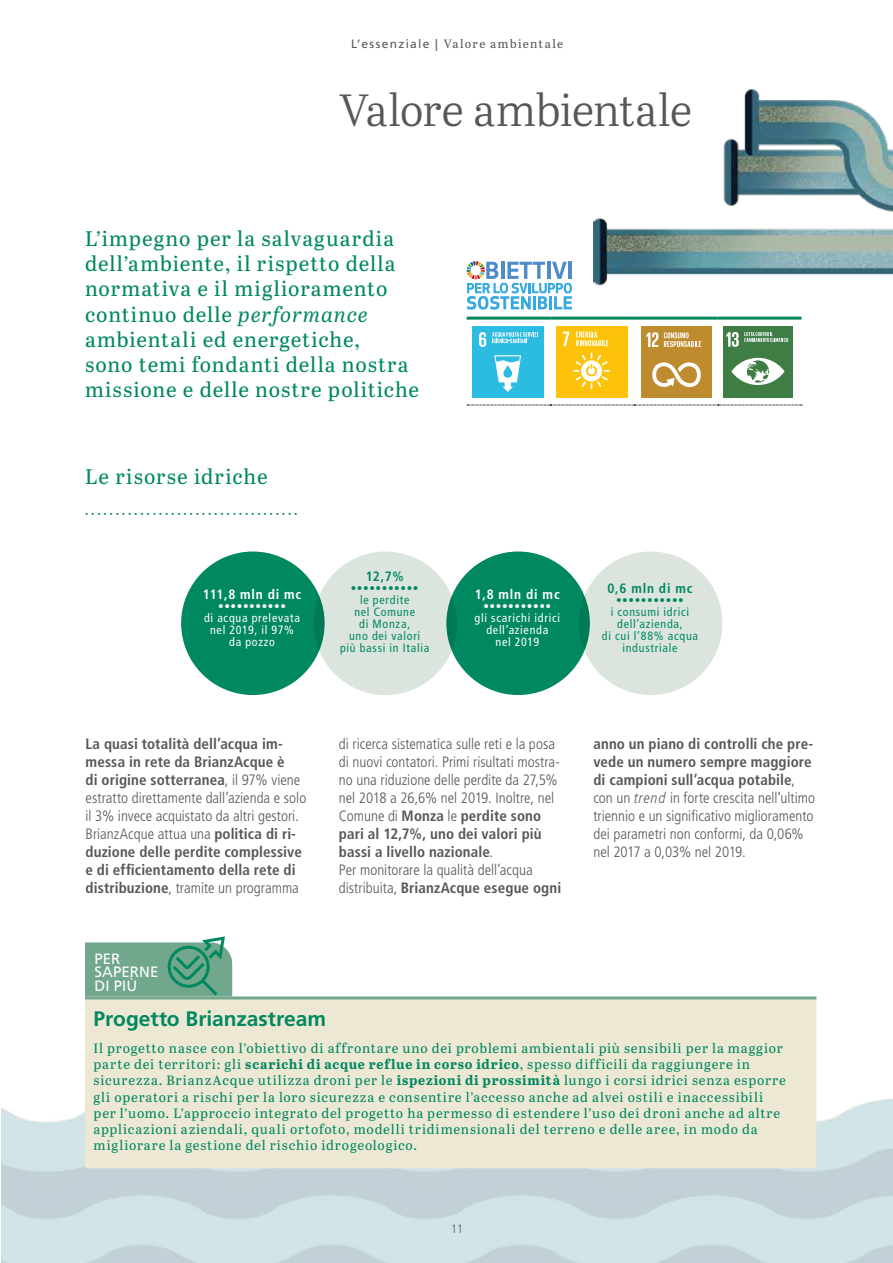
<style>
.page{position:relative;width:893px;height:1263px;background:#fff}
.page>*{position:absolute;margin:0;border:0;box-sizing:border-box;transform-origin:0 0}
.t1{font:45px "Abril Text Lt";letter-spacing:-.02em;color:#575756}
.t2{font:21px/25.2px "Abril Text";letter-spacing:.045em;color:#008861}
.t3{font:700 21px "Frutiger LT Std";letter-spacing:-.005em;color:#008861}
.t4{font:300 condensed 15px/18px "Frutiger LT Std";color:#575756}
.t5{font:700 condensed 15px/18px "Frutiger LT Std";letter-spacing:.01em;color:#575756}
.t6{font:15px/13.5px "Frutiger LT Std";letter-spacing:.005em;color:#fff}
.t7{font:13.5px/16.2px "Abril Text";letter-spacing:.06em;color:#008861}
.t8{font:700 condensed 13.5px "Frutiger LT Std";letter-spacing:.06em;color:#fff}
.t9{font:700 condensed 13.5px "Frutiger LT Std";letter-spacing:.06em;color:#008861}
.t10{font:condensed 12px/12px "Frutiger LT Std";letter-spacing:.06em;color:#008861;text-align:center}
.t11{font:condensed 12px/12px "Frutiger LT Std";letter-spacing:.06em;color:#fff;text-align:center}
.t12{font:12px "Abril Text";letter-spacing:.1em;color:#575756}
.t13{font:300 condensed 12px "Frutiger LT Std";color:#575756}
.t14{font:11.25px "Frutiger LT Std";color:#fff}
.t15{font:11.25px "Frutiger LT Std";color:#008861}
.t16{font:10.5px "Abril Text Lt";color:#008861}
.s1{font-family:"Frutiger LT Std"}
.s2{font-style:italic}
.s3{font-weight:300}
.s4{font-weight:700}
.s5{font-family:"Frutiger LTW04 48 Light Cond It";font-weight:400;font-stretch:normal}
</style>
<div class="page">
<svg style="left:467px;top:405px;width:335px;height:1px"></svg>
<hr style="left:467px;top:317px;width:83px;height:3px;background:#008861">
<hr style="left:550px;top:317px;width:84px;height:3px;background:#008861">
<svg style="left:467px;top:261px;width:105px;height:49px"></svg>
<div style="left:473px;top:326px;width:71px;height:72px;background:#2cbbe1"></div>
<svg style="left:479px;top:332px;width:7px;height:15px"></svg>
<svg style="left:494px;top:355px;width:27px;height:37px"></svg>
<svg style="left:492px;top:332px;width:46px;height:11px"></svg>
<div style="left:556px;top:326px;width:71px;height:71px;background:#fcc30a"></div>
<svg style="left:563px;top:332px;width:6px;height:14px"></svg>
<svg style="left:573px;top:352px;width:28px;height:37px"></svg>
<svg style="left:576px;top:331px;width:17px;height:15px"></svg>
<div style="left:641px;top:326px;width:71px;height:72px;background:#bf8b2f"></div>
<svg style="left:655px;top:383px;width:43px;height:4px"></svg>
<div style="left:724px;top:326px;width:69px;height:72px;background:#3e7e45"></div>
<svg style="left:747px;top:383px;width:22px;height:2px"></svg>
<div style="left:85px;top:999px;width:731px;height:169px;background:#ede8d3"></div>
<hr style="left:85px;top:996px;width:731px;height:3px;background:#71a78c">
<svg style="left:85px;top:936px;width:147px;height:60px;background:#75ad94"></svg>
<div style="left:181px;top:551px;width:144px;height:144px;background:#008861;border-radius:50%"></div>
<div style="left:314px;top:551px;width:143px;height:144px;background:#dbe5de;border-radius:50%"></div>
<div style="left:446px;top:551px;width:144px;height:144px;background:#008861;border-radius:50%"></div>
<div style="left:579px;top:551px;width:143px;height:144px;background:#dbe5de;border-radius:50%"></div>
<img style="left:593px;top:89px;width:300px;height:294px">
<p class="t12" style="left:351px;top:35px;width:214px"><span class="s1">L’essenziale |</span> Valore ambientale</p>
<h1 class="t1" style="left:339px;top:78px;width:354px">Valore ambientale</h1>
<h2 class="t2" style="left:85px;top:225px;width:336px">L’impegno per la salvaguardia dell’ambiente, il rispetto della normativa e il miglioramento continuo delle <span class="s2">performance </span>ambientali ed energetiche,<br>sono temi fondanti della nostra missione e delle nostre politiche</h2>
<h2 class="t2" style="left:85px;top:463px;width:184px">Le risorse idriche</h2>
<p class="t16" style="left:85px;top:506px;width:214px">•••••••••••••••••••••••••••••••••••</p>
<p class="t8" style="left:203px;top:586px;width:100px">111,8 mln di mc</p>
<p class="t14" style="left:218px;top:600px;width:69px">•••••••••••</p>
<p class="t11" style="left:204px;top:612px;width:97px">di acqua prelevata nel 2019, il 97% da pozzo</p>
<p class="t9" style="left:366px;top:568px;width:39px">12,7%</p>
<p class="t15" style="left:351px;top:581px;width:69px">•••••••••••</p>
<p class="t10" style="left:340px;top:594px;width:91px">le perdite<br>nel Comune<br>di Monza,<br>uno dei valori più bassi in Italia</p>
<p class="t8" style="left:475px;top:586px;width:86px">1,8 mln di mc</p>
<p class="t14" style="left:483px;top:600px;width:69px">•••••••••••</p>
<p class="t11" style="left:475px;top:612px;width:87px">gli scarichi idrici dell’azienda<br>nel 2019</p>
<p class="t9" style="left:607px;top:580px;width:87px">0,6 mln di mc</p>
<p class="t15" style="left:616px;top:593px;width:69px">•••••••••••</p>
<p class="t10" style="left:602px;top:606px;width:98px">i consumi idrici dell’azienda,<br>di cui l’88% acqua industriale</p>
<p class="t5" style="left:86px;top:735px;width:222px">La quasi totalità dell’acqua im&shy;messa in rete da BrianzAcque è<br>di origine sotterranea<span class="s3">, il 97% viene estratto direttamente dall’azienda e solo il 3% invece acquistato da altri gestori.<br>BrianzAcque attua una</span> politica di ri&shy;duzione delle perdite complessive e di efficientamento della rete di distribuzione<span class="s3">, tramite un programma</span></p>
<p class="t4" style="left:339px;top:735px;width:224px">di ricerca sistematica sulle reti e la posa di nuovi contatori. Primi risultati mostra&shy;no una riduzione delle perdite da 27,5% nel 2018 a 26,6% nel 2019. Inoltre, nel Comune di <span class="s4">Monza</span> le <span class="s4">perdite sono pari al 12,7%, uno dei valori più bassi a livello nazionale</span>.<br>Per monitorare la qualità dell’acqua distribuita, <span class="s4">BrianzAcque esegue ogni</span></p>
<p class="t4" style="left:593px;top:735px;width:223px"><span class="s4">anno un piano di controlli che pre&shy;vede un numero sempre maggiore di campioni sull’acqua potabile</span>, con un <span class="s5">trend</span> in forte crescita nell’ultimo triennio e un significativo miglioramento dei parametri non conformi, da 0,06% nel 2017 a 0,03% nel 2019.</p>
<p class="t6" style="left:95px;top:952px;width:65px">PER<br>SAPERNE<br>DI PIÙ</p>
<h2 class="t3" style="left:94px;top:1006px;width:234px">Progetto Brianzastream</h2>
<p class="t7" style="left:94px;top:1039px;width:694px">Il progetto nasce con l’obiettivo di affrontare uno dei problemi ambientali più sensibili per la maggior parte dei territori: gli <span class="s4">scarichi di acque reflue in corso idrico</span>, spesso difficili da raggiungere in sicurezza. BrianzAcque utilizza droni per le <span class="s4">ispezioni di prossimità</span> lungo i corsi idrici senza esporre gli operatori a rischi per la loro sicurezza e consentire l’accesso anche ad alvei ostili e inaccessibili per l’uomo. L’approccio integrato del progetto ha permesso di estendere l’uso dei droni anche ad altre applicazioni aziendali, quali ortofoto, modelli tridimensionali del terreno e delle aree, in modo da migliorare la gestione del rischio idrogeologico.</p>
<p class="t13" style="left:451px;top:1221px;width:13px">11</p>
</div>
